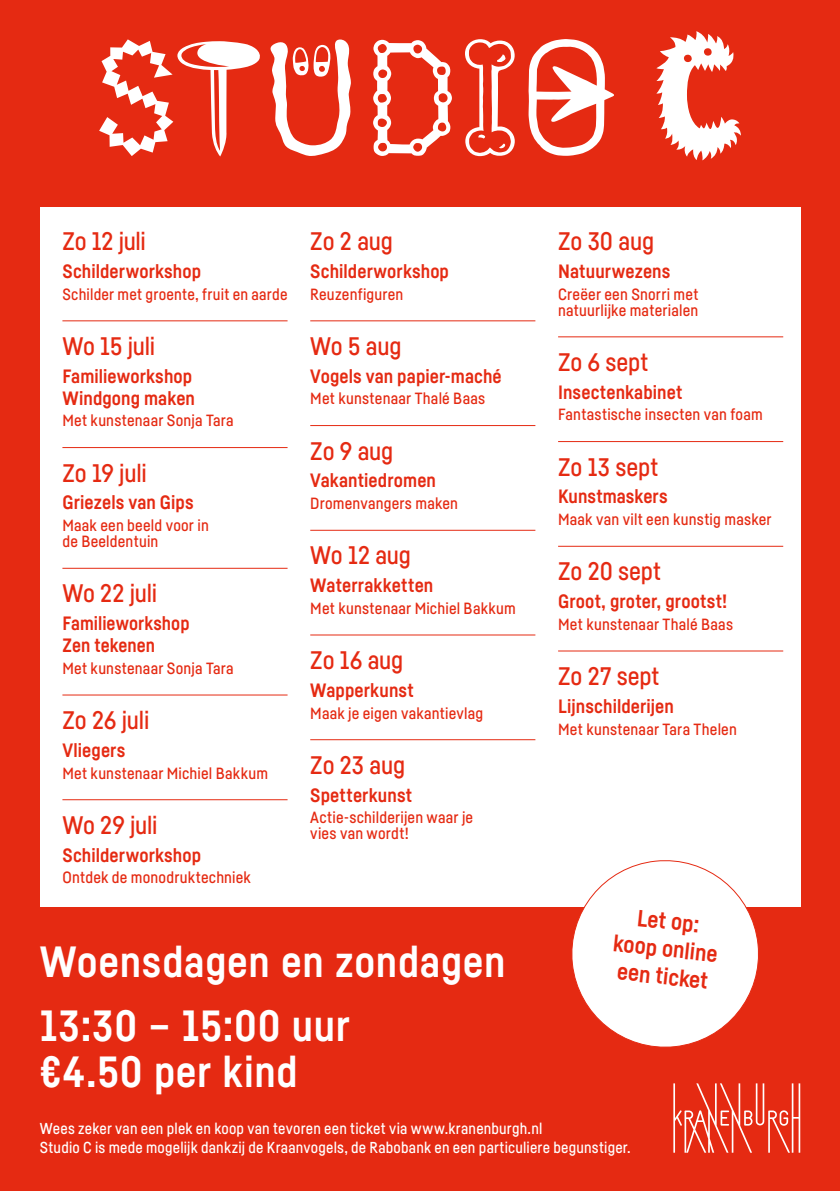
<style>
.page{position:relative;width:840px;height:1191px;background:#fff}
.page>*{position:absolute;margin:0;border:0;box-sizing:border-box;transform-origin:0 0}
.t1{font:700 43px/46px "Fabrikat";letter-spacing:.015em;color:#fff}
.t2{font:500 25px "Fabrikat";letter-spacing:-.01em;color:#e52a12}
.t3{font:700 23px/27.6px "Fabrikat";color:#e52a12;text-align:center}
.t4{font:700 19px/22px "Fabrikat";letter-spacing:.005em;color:#e52a12}
.t5{font:500 16px/16px "Fabrikat";letter-spacing:.01em;color:#e52a12}
.t6{font:500 15.6px/18.8px "Fabrikat";letter-spacing:.01em;color:#fff}
</style>
<div class="page">
<div style="left:0;top:0;width:839px;height:1191px;background:#e52a12"></div>
<svg style="left:673px;top:1083px;width:126px;height:69px"></svg>
<div style="left:40px;top:207px;width:759px;height:700px;background:#fff"></div>
<hr style="left:62px;top:320px;width:225px;height:1px;background:#e52a12">
<hr style="left:62px;top:447px;width:225px;height:1px;background:#e52a12">
<hr style="left:62px;top:568px;width:225px;height:1px;background:#e52a12">
<hr style="left:62px;top:694px;width:225px;height:1px;background:#e52a12">
<hr style="left:62px;top:799px;width:225px;height:1px;background:#e52a12">
<hr style="left:310px;top:320px;width:225px;height:1px;background:#e52a12">
<hr style="left:310px;top:425px;width:225px;height:1px;background:#e52a12">
<hr style="left:310px;top:530px;width:225px;height:1px;background:#e52a12">
<hr style="left:310px;top:634px;width:225px;height:1px;background:#e52a12">
<hr style="left:310px;top:739px;width:225px;height:1px;background:#e52a12">
<hr style="left:557px;top:336px;width:225px;height:1px;background:#e52a12">
<hr style="left:557px;top:441px;width:225px;height:1px;background:#e52a12">
<hr style="left:557px;top:546px;width:225px;height:1px;background:#e52a12">
<hr style="left:557px;top:650px;width:225px;height:1px;background:#e52a12">
<svg style="left:99px;top:39px;width:161px;height:117px"></svg>
<svg style="left:528px;top:39px;width:85px;height:117px"></svg>
<svg style="left:373px;top:40px;width:78px;height:116px"></svg>
<svg style="left:656px;top:31px;width:84px;height:129px"></svg>
<svg style="left:465px;top:39px;width:49px;height:117px"></svg>
<svg style="left:270px;top:39px;width:81px;height:117px"></svg>
<svg style="left:572px;top:860px;width:187px;height:187px"></svg>
<h2 class="t2" style="left:62px;top:226px;width:85px">Zo 12 juli</h2>
<p class="t4" style="left:62px;top:260px;width:140px">Schilderworkshop</p>
<p class="t5" style="left:62px;top:285px;width:226px">Schilder met groente, fruit en aarde</p>
<h2 class="t2" style="left:62px;top:331px;width:94px">Wo 15 juli</h2>
<p class="t4" style="left:62px;top:364px;width:134px">Familieworkshop<br>Windgong maken</p>
<p class="t5" style="left:62px;top:412px;width:173px">Met kunstenaar Sonja Tara</p>
<h2 class="t2" style="left:62px;top:457px;width:86px">Zo 19 juli</h2>
<p class="t4" style="left:62px;top:491px;width:133px">Griezels van Gips</p>
<p class="t5" style="left:62px;top:517px;width:148px">Maak een beeld voor in de Beeldentuin</p>
<h2 class="t2" style="left:62px;top:578px;width:96px">Wo 22 juli</h2>
<p class="t4" style="left:62px;top:612px;width:129px">Familieworkshop<br>Zen tekenen</p>
<p class="t5" style="left:62px;top:660px;width:173px">Met kunstenaar Sonja Tara</p>
<h2 class="t2" style="left:62px;top:705px;width:88px">Zo 26 juli</h2>
<p class="t4" style="left:62px;top:738px;width:64px">Vliegers</p>
<p class="t5" style="left:62px;top:764px;width:207px">Met kunstenaar Michiel Bakkum</p>
<h2 class="t2" style="left:62px;top:810px;width:97px">Wo 29 juli</h2>
<p class="t4" style="left:62px;top:843px;width:140px">Schilderworkshop</p>
<p class="t5" style="left:62px;top:869px;width:190px">Ontdek de monodruktechniek</p>
<h2 class="t2" style="left:310px;top:226px;width:84px">Zo 2 aug</h2>
<p class="t4" style="left:310px;top:260px;width:140px">Schilderworkshop</p>
<p class="t5" style="left:310px;top:285px;width:95px">Reuzenfiguren</p>
<h2 class="t2" style="left:310px;top:331px;width:93px">Wo 5 aug</h2>
<p class="t4" style="left:310px;top:364px;width:193px">Vogels van papier-maché</p>
<p class="t5" style="left:310px;top:390px;width:176px">Met kunstenaar Thalé Baas</p>
<h2 class="t2" style="left:310px;top:435px;width:85px">Zo 9 aug</h2>
<p class="t4" style="left:310px;top:469px;width:127px">Vakantiedromen</p>
<p class="t5" style="left:310px;top:495px;width:149px">Dromenvangers maken</p>
<h2 class="t2" style="left:310px;top:540px;width:102px">Wo 12 aug</h2>
<p class="t4" style="left:310px;top:574px;width:124px">Waterrakketten</p>
<p class="t5" style="left:310px;top:600px;width:207px">Met kunstenaar Michiel Bakkum</p>
<h2 class="t2" style="left:310px;top:645px;width:95px">Zo 16 aug</h2>
<p class="t4" style="left:310px;top:678px;width:105px">Wapperkunst</p>
<p class="t5" style="left:310px;top:704px;width:174px">Maak je eigen vakantievlag</p>
<h2 class="t2" style="left:310px;top:750px;width:96px">Zo 23 aug</h2>
<p class="t4" style="left:310px;top:783px;width:104px">Spetterkunst</p>
<p class="t5" style="left:310px;top:809px;width:164px">Actie-schilderijen waar je vies van wordt!</p>
<h1 class="t1" style="left:40px;top:938px;width:467px">Woensdagen en zondagen</h1>
<h1 class="t1" style="left:40px;top:1002px;width:311px">13:30 – 15:00 uur €4.50 per kind</h1>
<h2 class="t2" style="left:557px;top:226px;width:98px">Zo 30 aug</h2>
<p class="t4" style="left:557px;top:260px;width:114px">Natuurwezens</p>
<p class="t5" style="left:557px;top:285px;width:142px">Creëer een Snorri met natuurlijke materialen</p>
<h2 class="t2" style="left:557px;top:347px;width:92px">Zo 6 sept</h2>
<p class="t4" style="left:557px;top:380px;width:126px">Insectenkabinet</p>
<p class="t5" style="left:557px;top:406px;width:206px">Fantastische insecten van foam</p>
<h2 class="t2" style="left:557px;top:451px;width:102px">Zo 13 sept</h2>
<p class="t4" style="left:557px;top:485px;width:111px">Kunstmaskers</p>
<p class="t5" style="left:557px;top:511px;width:215px">Maak van vilt een kunstig masker</p>
<h2 class="t2" style="left:557px;top:556px;width:104px">Zo 20 sept</h2>
<p class="t4" style="left:557px;top:590px;width:171px">Groot, groter, grootst!</p>
<p class="t5" style="left:557px;top:616px;width:176px">Met kunstenaar Thalé Baas</p>
<h2 class="t2" style="left:557px;top:661px;width:103px">Zo 27 sept</h2>
<p class="t4" style="left:557px;top:694px;width:117px">Lijnschilderijen</p>
<p class="t5" style="left:557px;top:720px;width:180px">Met kunstenaar Tara Thelen</p>
<h3 class="t3" style="left:617px;top:901px;width:106px;rotate:6deg">Let op: koop online</h3>
<h3 class="t3" style="left:618px;top:957px;width:93px;rotate:6deg">een ticket</h3>
<p class="t6" style="left:40px;top:1118px;width:592px">Wees zeker van een plek en koop van tevoren een ticket via www.kranenburgh.nl<br>Studio C is mede mogelijk dankzij de Kraanvogels, de Rabobank en een particuliere begunstiger.</p>
</div>
